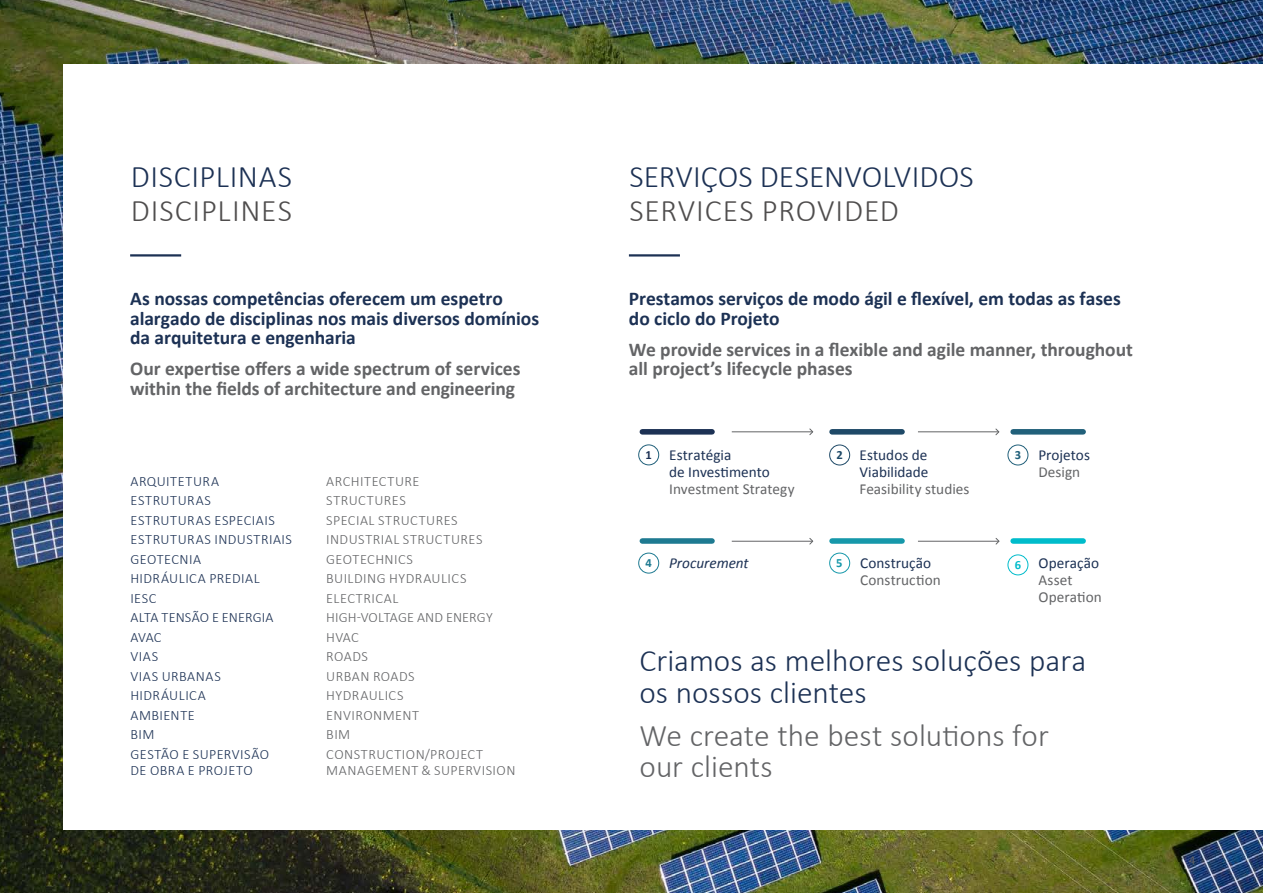
<style>
.page{position:relative;width:1263px;height:893px;background:#fff}
.page>*{position:absolute;margin:0;border:0;box-sizing:border-box;transform-origin:0 0}
.t1{font:300 31.5px/31.5px "Calibri";color:#1c3154}
.t2{font:300 31.5px/31.5px "Calibri";color:#636466}
.t3{font:300 31.5px "Calibri";letter-spacing:.025em;color:#4f4d4d}
.t4{font:300 31.5px "Calibri";letter-spacing:.02em;color:#1c3154}
.t5{font:700 19.5px/19.5px "Calibri";color:#1c3154}
.t6{font:700 19.5px/19.5px "Calibri";letter-spacing:-.005em;color:#636466}
.t7{font:15.3px/16.6px "Calibri";color:#1c3154}
.t8{font:15.3px/16.6px "Calibri";color:#636466}
.t9{font:italic 15.3px "Calibri";color:#1c3154}
.t10{font:300 14.25px/19.5px "Calibri";letter-spacing:.03em;color:#636466}
.t11{font:300 14.25px/19.5px "Calibri";letter-spacing:.035em;color:#1c3154}
.t12{font:700 12.6px "Calibri";color:#1c3154}
.t13{font:700 12.6px "Calibri";color:#1e4967}
.t14{font:700 12.6px "Calibri";color:#21607a}
.t15{font:700 12.6px "Calibri";color:#1698aa}
.t16{font:700 12.6px "Calibri";color:#00bccb}
.t17{font:12px "Calibri";color:#636466}
.s1{font-weight:700;font-style:normal;font-size:12.6px;color:#1e7a91}
</style>
<div class="page">
<img style="left:0;top:0;width:1263px;height:893px">
<div style="left:64px;top:64px;width:1199px;height:765px;background:#fff"></div>
<hr style="left:629px;top:254px;width:51px;height:3px;background:#1c3154">
<hr style="left:130px;top:254px;width:51px;height:3px;background:#1c3154">
<div style="left:642px;top:429px;width:70px;height:6px;background:#1c3154"></div>
<div style="left:642px;top:538px;width:70px;height:6px;background:#1e7a91"></div>
<div style="left:832px;top:429px;width:70px;height:6px;background:#1e4967"></div>
<div style="left:832px;top:538px;width:70px;height:6px;background:#1698aa"></div>
<div style="left:1013px;top:429px;width:70px;height:6px;background:#21607a"></div>
<div style="left:1013px;top:538px;width:70px;height:6px;background:#00bccb"></div>
<div style="left:638px;top:445px;width:21px;height:20px;border:1px solid #21607a;border-radius:50%"></div>
<div style="left:829px;top:445px;width:21px;height:20px;border:1px solid #1e4967;border-radius:50%"></div>
<div style="left:1007px;top:445px;width:21px;height:20px;border:1px solid #21607a;border-radius:50%"></div>
<div style="left:638px;top:553px;width:21px;height:20px;border:1px solid #1e7a91;border-radius:50%"></div>
<div style="left:829px;top:553px;width:21px;height:20px;border:1px solid #1698aa;border-radius:50%"></div>
<div style="left:1007px;top:554px;width:21px;height:21px;border:1px solid #00bccb;border-radius:50%"></div>
<hr style="left:732px;top:432px;width:80px;height:1px;background:#636466">
<hr style="left:732px;top:541px;width:80px;height:1px;background:#636466">
<hr style="left:918px;top:432px;width:81px;height:1px;background:#636466">
<hr style="left:918px;top:541px;width:81px;height:1px;background:#636466">
<svg style="left:809px;top:428px;width:4px;height:7px"></svg>
<svg style="left:995px;top:428px;width:4px;height:7px"></svg>
<svg style="left:809px;top:538px;width:4px;height:7px"></svg>
<svg style="left:995px;top:538px;width:4px;height:7px"></svg>
<h1 class="t4" style="left:131px;top:157px;width:163px">DISCIPLINAS</h1>
<h1 class="t3" style="left:131px;top:191px;width:163px">DISCIPLINES</h1>
<h2 class="t5" style="left:130px;top:288px;width:410px">As nossas competências oferecem um espetro alargado de disciplinas nos mais diversos domínios da arquitetura e engenharia</h2>
<h2 class="t6" style="left:130px;top:358px;width:392px">Our expertise offers a wide spectrum of services within the fields of architecture and engineering</h2>
<p class="t11" style="left:130px;top:471px;width:163px">ARQUITETURA<br>ESTRUTURAS<br>ESTRUTURAS ESPECIAIS<br>ESTRUTURAS INDUSTRIAIS<br>GEOTECNIA<br>HIDRÁULICA PREDIAL<br>IESC<br>ALTA TENSÃO E ENERGIA<br>AVAC<br>VIAS<br>VIAS URBANAS<br>HIDRÁULICA<br>AMBIENTE<br>BIM<br>GESTÃO E SUPERVISÃO</p>
<p class="t11" style="left:130px;top:761px;width:124px">DE OBRA E PROJETO</p>
<p class="t10" style="left:326px;top:471px;width:168px">ARCHITECTURE<br>STRUCTURES<br>SPECIAL STRUCTURES<br>INDUSTRIAL STRUCTURES<br>GEOTECHNICS<br>BUILDING HYDRAULICS<br>ELECTRICAL<br>HIGH-VOLTAGE AND ENERGY<br>HVAC<br>ROADS<br>URBAN ROADS<br>HYDRAULICS<br>ENVIRONMENT<br>BIM<br>CONSTRUCTION/PROJECT</p>
<p class="t10" style="left:326px;top:760px;width:191px">MANAGEMENT &amp; SUPERVISION</p>
<h1 class="t1" style="left:629px;top:160px;width:346px">SERVIÇOS DESENVOLVIDOS</h1>
<h1 class="t3" style="left:629px;top:191px;width:271px">SERVICES PROVIDED</h1>
<h2 class="t5" style="left:629px;top:288px;width:493px">Prestamos serviços de modo ágil e flexível, em todas as fases do ciclo do Projeto</h2>
<h2 class="t6" style="left:629px;top:339px;width:505px">We provide services in a flexible and agile manner, throughout all project’s lifecycle phases</h2>
<p class="t7" style="left:669px;top:446px;width:102px">Estratégia<br>de Investimento</p>
<p class="t8" style="left:669px;top:479px;width:127px">Investment Strategy</p>
<p class="t12" style="left:645px;top:447px;width:8px">1</p>
<p class="t7" style="left:859px;top:446px;width:71px">Estudos de<br>Viabilidade</p>
<p class="t8" style="left:859px;top:479px;width:111px">Feasibility studies</p>
<p class="t13" style="left:836px;top:447px;width:8px">2</p>
<p class="t7" style="left:1038px;top:446px;width:53px">Projetos</p>
<p class="t8" style="left:1038px;top:463px;width:43px">Design</p>
<p class="t14" style="left:1015px;top:447px;width:8px">3</p>
<p class="t9" style="left:645px;top:553px;width:105px"><span class="s1">4</span> Procurement</p>
<p class="t7" style="left:860px;top:554px;width:73px">Construção</p>
<p class="t8" style="left:860px;top:571px;width:82px">Construction</p>
<p class="t15" style="left:836px;top:555px;width:8px">5</p>
<p class="t16" style="left:1015px;top:557px;width:8px">6</p>
<p class="t7" style="left:1038px;top:554px;width:62px">Operação</p>
<p class="t8" style="left:1038px;top:571px;width:65px">Asset<br>Operation</p>
<h1 class="t1" style="left:639px;top:644px;width:448px">Criamos as melhores soluções para os nossos clientes</h1>
<h1 class="t2" style="left:639px;top:719px;width:411px">We create the best solutions for our clients</h1>
<p class="t17" style="left:1189px;top:853px;width:8px">4</p>
</div>
